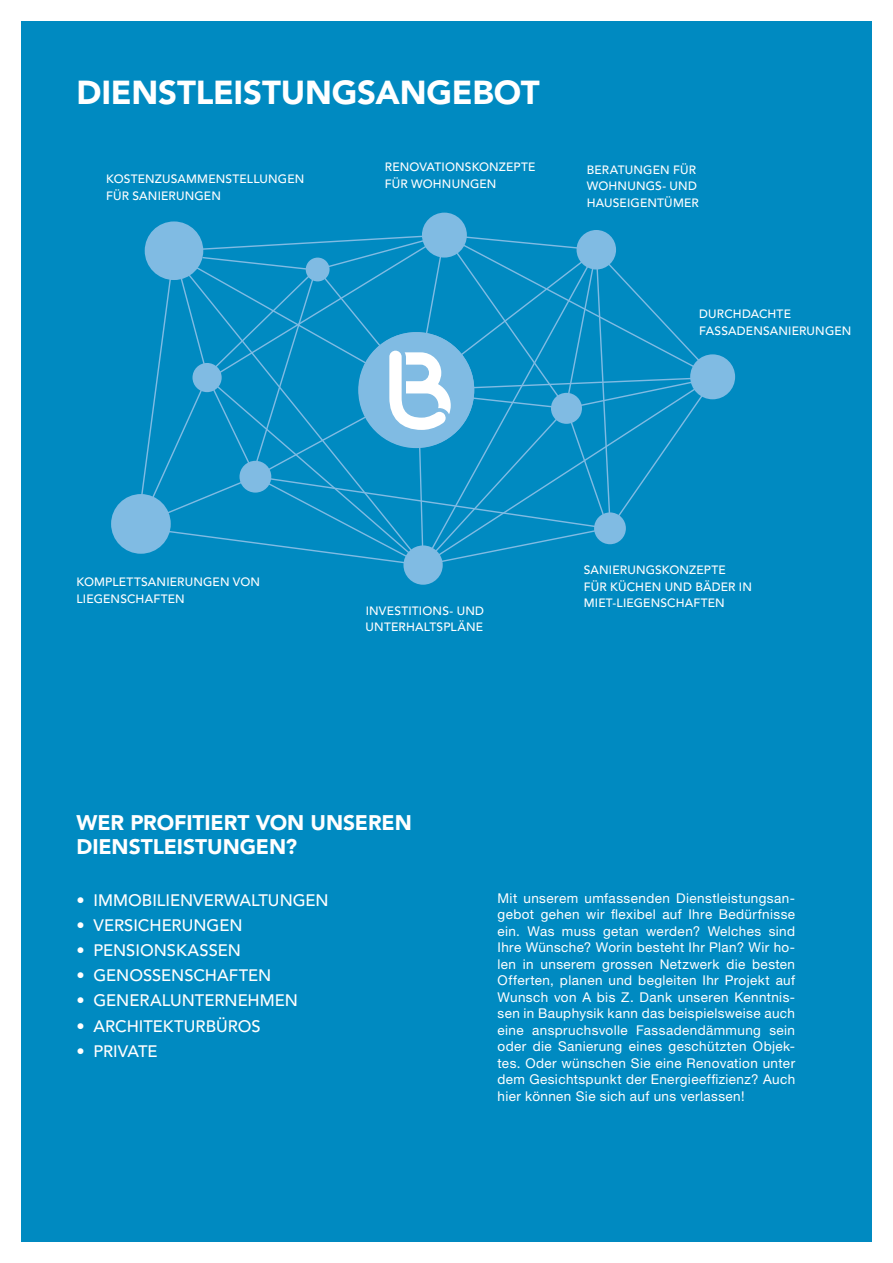
<style>
.page{position:relative;width:893px;height:1263px;background:#fff}
.page>*{position:absolute;margin:0;border:0;box-sizing:border-box;transform-origin:0 0}
.t1{font:900 33px "Avenir LT Std";letter-spacing:-.005em;color:#fff}
.t2{font:900 21px/24px "Avenir LT Std";letter-spacing:-.005em;color:#fff}
.t3{font:500 16.5px "Avenir LT Std";color:#fff}
.t4{font:13.5px/16.5px "Helvetica Neue LT Std";letter-spacing:.03em;color:#fff;text-align:justify}
.t5{font:500 12px/16.5px "Avenir LT Std";letter-spacing:.015em;color:#fff}
</style>
<div class="page">
<div style="left:21px;top:21px;width:851px;height:1221px;background:#008ac1"></div>
<div style="left:145px;top:221px;width:58px;height:59px;background:#80bbe3;border-radius:50%"></div>
<div style="left:577px;top:230px;width:39px;height:39px;background:#80bbe3;border-radius:50%"></div>
<div style="left:403px;top:545px;width:40px;height:40px;background:#80bbe3;border-radius:50%"></div>
<div style="left:111px;top:494px;width:60px;height:60px;background:#80bbe3;border-radius:50%"></div>
<div style="left:422px;top:213px;width:45px;height:45px;background:#80bbe3;border-radius:50%"></div>
<div style="left:690px;top:354px;width:45px;height:45px;background:#80bbe3;border-radius:50%"></div>
<svg style="left:137px;top:234px;width:588px;height:332px"></svg>
<h1 class="t1" style="left:77px;top:72px;width:465px">DIENSTLEISTUNGSANGEBOT</h1>
<p class="t5" style="left:106px;top:171px;width:200px">KOSTENZUSAMMENSTELLUNGEN<br>FÜR SANIERUNGEN</p>
<p class="t5" style="left:385px;top:159px;width:89px">RENOVATIONSKO</p>
<p class="t5" style="left:385px;top:159px;width:152px;text-indent:104px">NZEPTE<br>FÜR WOHNUNGEN</p>
<p class="t5" style="left:587px;top:162px;width:114px">BERATUNGEN FÜR<br>WOHNUNGS- UND<br>HAUSEIGENTÜMER</p>
<p class="t5" style="left:699px;top:306px;width:154px">DURCHDACHTE<br>FASSADENSANIERUNGEN</p>
<p class="t5" style="left:77px;top:574px;width:185px">KOMPLETTSANIERUNGEN VON<br>LIEGENSCHAFTEN</p>
<p class="t5" style="left:366px;top:603px;width:120px">I NVESTITIONS- UND<br>UNTERHALTSPLÄNE</p>
<h2 class="t2" style="left:77px;top:811px;width:337px">WER PROFITIERT VON UNSEREN<br>DIENSTLEISTUNGEN?</h2>
<p class="t5" style="left:584px;top:562px;width:81px">SANIERUNGSKO</p>
<p class="t5" style="left:584px;top:562px;width:170px;text-indent:96px">NZEPTE<br>FÜR KÜCHEN UND BÄDER IN<br>M IET-LIEGENSCHAFTEN</p>
<p class="t3" style="left:77px;top:890px;width:254px">• I MMOBILIENVERWALTUNGEN</p>
<p class="t3" style="left:77px;top:915px;width:167px">• VERSICHERUNGEN</p>
<p class="t3" style="left:77px;top:941px;width:166px">• PENSIONSKASSEN</p>
<p class="t3" style="left:77px;top:966px;width:65px">• G ENOSS</p>
<p class="t3" style="left:161px;top:966px;width:112px">ENSCHAFTEN</p>
<p class="t3" style="left:76px;top:991px;width:223px">• G ENERALUNTERNEHMEN</p>
<p class="t3" style="left:76px;top:1016px;width:173px">• ARCHITEKTURBÜROS</p>
<p class="t3" style="left:76px;top:1042px;width:83px">• PRIVATE</p>
<p class="t4" style="left:497px;top:889px;width:299px">Mit unserem umfassenden Dienstleistungsan&shy;gebot gehen wir flexibel auf Ihre Bedürfnisse ein. Was muss getan werden? Welches sind Ihre Wünsche? Worin besteht Ihr Plan? Wir ho&shy;len in unserem grossen Netzwerk die besten Offerten, planen und begleiten Ihr Projekt auf Wunsch von A bis Z. Dank unseren Kenntnis&shy;sen in Bauphysik kann das beispielsweise auch eine anspruchsvolle Fassadendämmung sein oder die Sanierung eines geschützten Objek&shy;tes. Oder wünschen Sie eine Renovation unter dem Gesichtspunkt der Energieeffizienz? Auch hier können Sie sich auf uns verlassen!</p>
</div>
